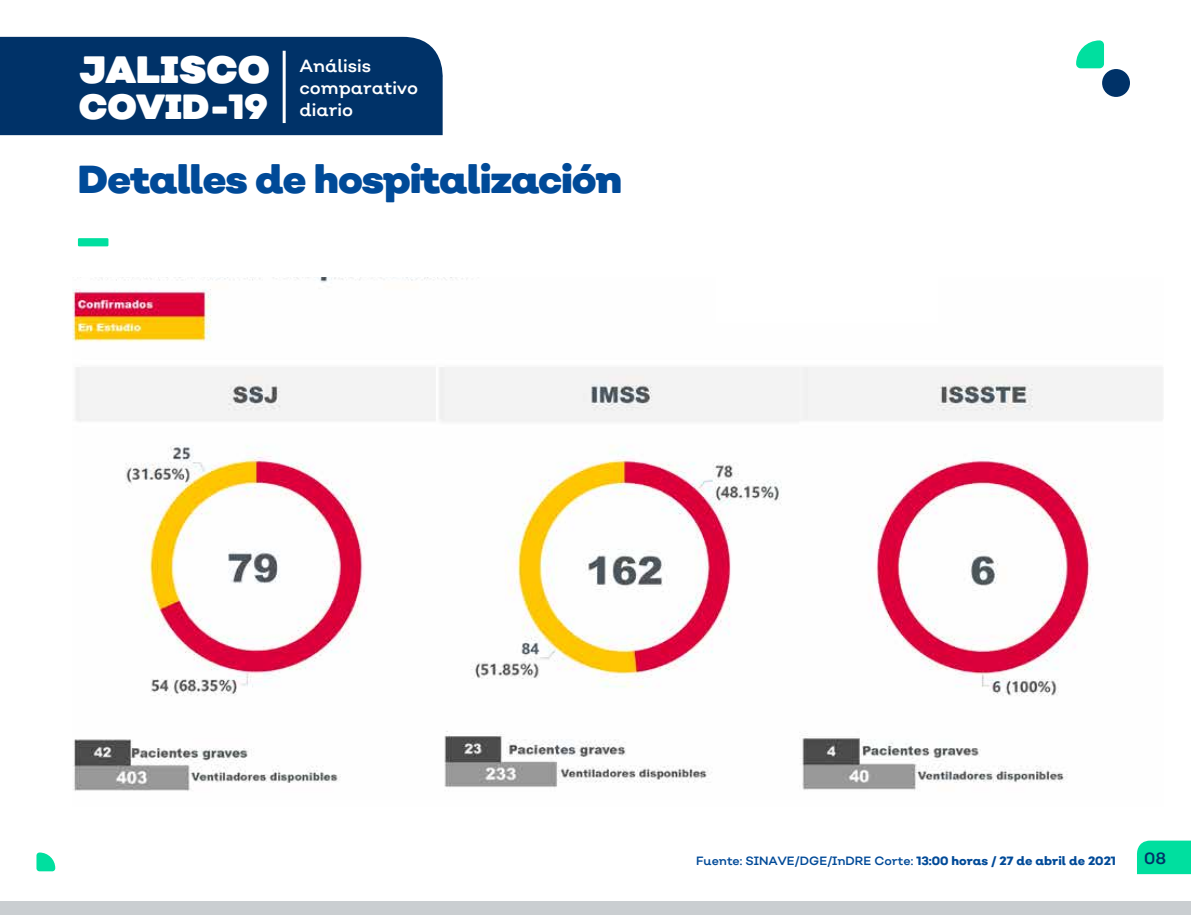
<style>
.page{position:relative;width:1191px;height:915px;background:#fff}
.page>*{position:absolute;margin:0;border:0;box-sizing:border-box;transform-origin:0 0}
.t1{font:900 50.7px "Nutmeg";color:#00df9f}
.t2{font:900 39px "Nutmeg";letter-spacing:-.03em;color:#004a98}
.t3{font:900 38.1px "Nutmeg";color:#fff}
.t4{font:900 34.95px "Nutmeg";color:#fff}
.t5{font:17.7px/22.4px "Nutmeg";color:#fff}
.t6{font:16.35px "Nutmeg";color:#003268}
.t7{font:12px "Nutmeg";color:#004a98}
.s1{font-weight:800}
</style>
<div class="page">
<img style="left:72px;top:277px;width:1090px;height:514px">
<div style="left:0;top:37px;width:443px;height:98px;background:#003268"></div>
<div style="left:0;top:901px;width:1191px;height:13px;background:#caced1"></div>
<div style="left:1137px;top:840px;width:54px;height:33px;background:#00df9f"></div>
<svg style="left:1076px;top:40px;width:28px;height:28px"></svg>
<div style="left:36px;top:852px;width:19px;height:19px;background:#00df9f;border-radius:3px"></div>
<div style="left:1102px;top:69px;width:28px;height:28px;background:#003268;border-radius:50%"></div>
<div style="left:716px;top:226px;width:222px;height:96px;background:#fff"></div>
<hr style="left:283px;top:51px;width:3px;height:72px;background:#fff">
<h3 class="t3" style="left:79px;top:44px;width:192px">JALISCO</h3>
<h3 class="t4" style="left:79px;top:84px;width:191px">COVID-19</h3>
<h3 class="t5" style="left:299px;top:54px;width:120px">Análisis comparativo diario</h3>
<h2 class="t2" style="left:78px;top:154px;width:546px">Detalles de hospitalización</h2>
<h1 class="t1" style="left:78px;top:182px;width:32px">_</h1>
<p class="t7" style="left:696px;top:852px;width:421px">Fuente: SINAVE/DGE/InDRE Corte: <span class="s1">13:00 horas / 27 de abril de 2021</span></p>
<h3 class="t6" style="left:1144px;top:847px;width:24px">08</h3>
</div>
